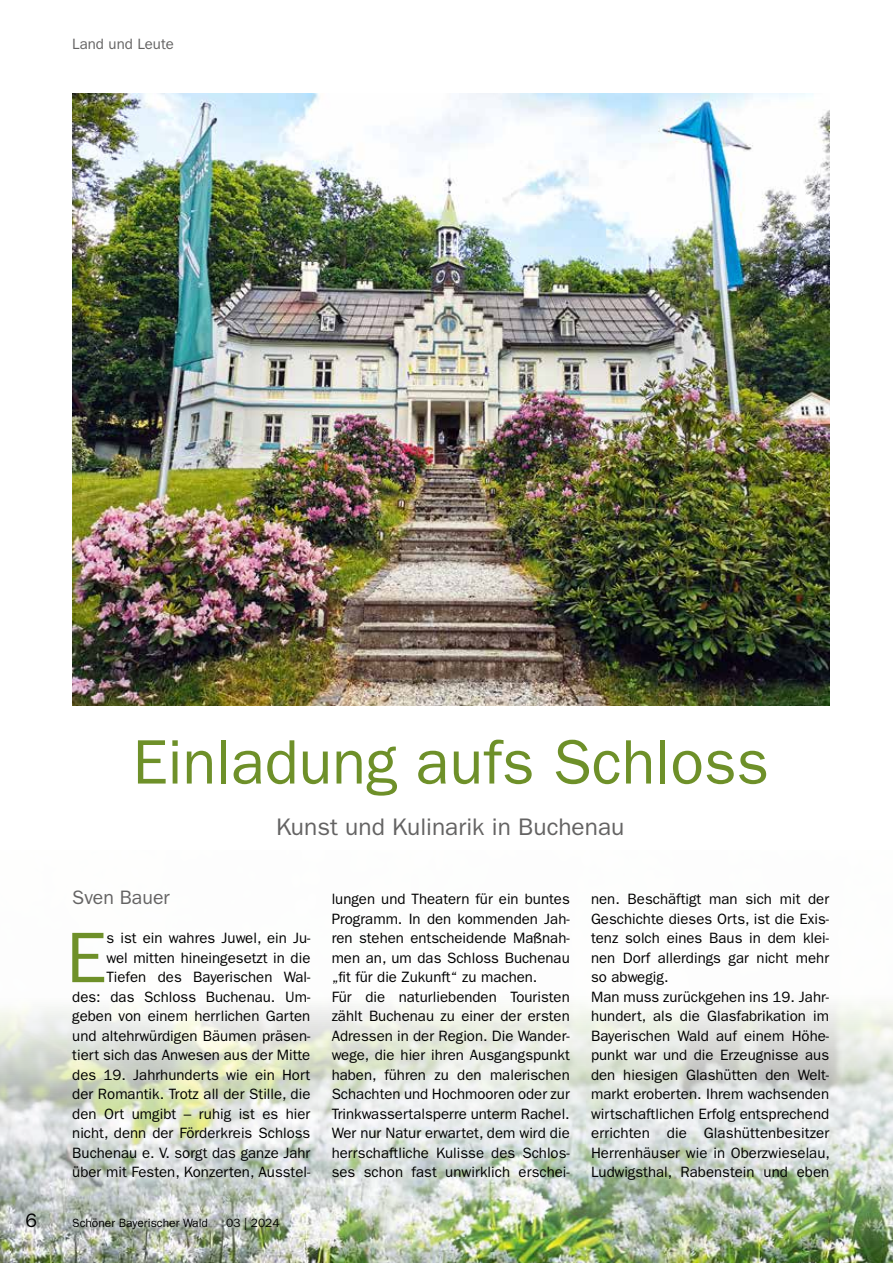
<style>
.page{position:relative;width:893px;height:1263px;background:#fff}
.page>*{position:absolute;margin:0;border:0;box-sizing:border-box;transform-origin:0 0}
.t1{font:71.85px "ITC Franklin Gothic Std";color:#6e9029}
.t2{font:63px "ITC Franklin Gothic Std";color:#6e9029}
.t3{font:24px "ITC Franklin Gothic Std";color:#646363}
.t4{font:19.5px "ITC Franklin Gothic Std";color:#646363}
.t5{font:19.5px "ITC Franklin Gothic Std";color:#000}
.t6{font:15px/19.5px "ITC Franklin Gothic Std";color:#000}
.t7{font:15px "ITC Franklin Gothic Std";color:#646363}
.t8{font:12px "ITC Franklin Gothic Std";color:#000}
</style>
<div class="page">
<img style="left:0;top:1003px;width:893px;height:260px">
<img style="left:72px;top:93px;width:757px;height:612px">
<p class="t7" style="left:72px;top:35px;width:103px">Land und Leute</p>
<h2 class="t2" style="left:133px;top:726px;width:638px">Einladung aufs Schloss</h2>
<h3 class="t3" style="left:276px;top:813px;width:350px">Kunst und Kulinarik in Buchenau</h3>
<h3 class="t4" style="left:72px;top:886px;width:99px">Sven Bauer</h3>
<h1 class="t1" style="left:66px;top:916px;width:42px">E</h1>
<p class="t6" style="left:72px;top:928px;width:240px;text-align:right">s ist ein wahres Juwel, ein Ju-<br>wel mitten hineingesetzt in die Tiefen des Bayerischen Wal-<br>des: das Schloss Buchenau. Um&shy;geben von einem herrlichen Garten und altehrwürdigen Bäumen präsen&shy;tiert sich das Anwesen aus der Mitte des 19. Jahrhunderts wie ein Hort der Romantik. Trotz all der Stille, die den Ort umgibt – ruhig ist es hier nicht, denn der Förderkreis Schloss Buchenau e. V. sorgt das ganze Jahr über mit Festen, Konzerten, Ausstel-</p>
<h3 class="t5" style="left:26px;top:1209px;width:13px">6</h3>
<p class="t8" style="left:72px;top:1216px;width:137px">Schöner Bayerischer Wald</p>
<p class="t8" style="left:226px;top:1216px;width:55px">03 | 2024</p>
<p class="t6" style="left:332px;top:889px;width:240px">lungen und Theatern für ein buntes Programm. In den kommenden Jah&shy;ren stehen entscheidende Maßnah&shy;men an, um das Schloss Buchenau „fit für die Zukunft“ zu machen.<br>Für die naturliebenden Touristen zählt Buchenau zu einer der ersten Adressen in der Region. Die Wander&shy;wege, die hier ihren Ausgangspunkt haben, führen zu den malerischen Schachten und Hochmooren oder zur Trinkwassertalsperre unterm Rachel.<br>Wer nur Natur erwartet, dem wird die herrschaftliche Kulisse des Schlos&shy;ses schon fast unwirklich erschei-</p>
<p class="t6" style="left:591px;top:889px;width:240px">nen. Beschäftigt man sich mit der Geschichte dieses Orts, ist die Exis&shy;tenz solch eines Baus in dem klei&shy;nen Dorf allerdings gar nicht mehr so abwegig.<br>Man muss zurückgehen ins 19. Jahr&shy;hundert, als die Glasfabrikation im Bayerischen Wald auf einem Höhe&shy;punkt war und die Erzeugnisse aus den hiesigen Glashütten den Welt&shy;markt eroberten. Ihrem wachsenden wirtschaftlichen Erfolg entsprechend errichten die Glashüttenbesitzer Herrenhäuser wie in Oberzwieselau, Ludwigsthal, Rabenstein und eben</p>
</div>
